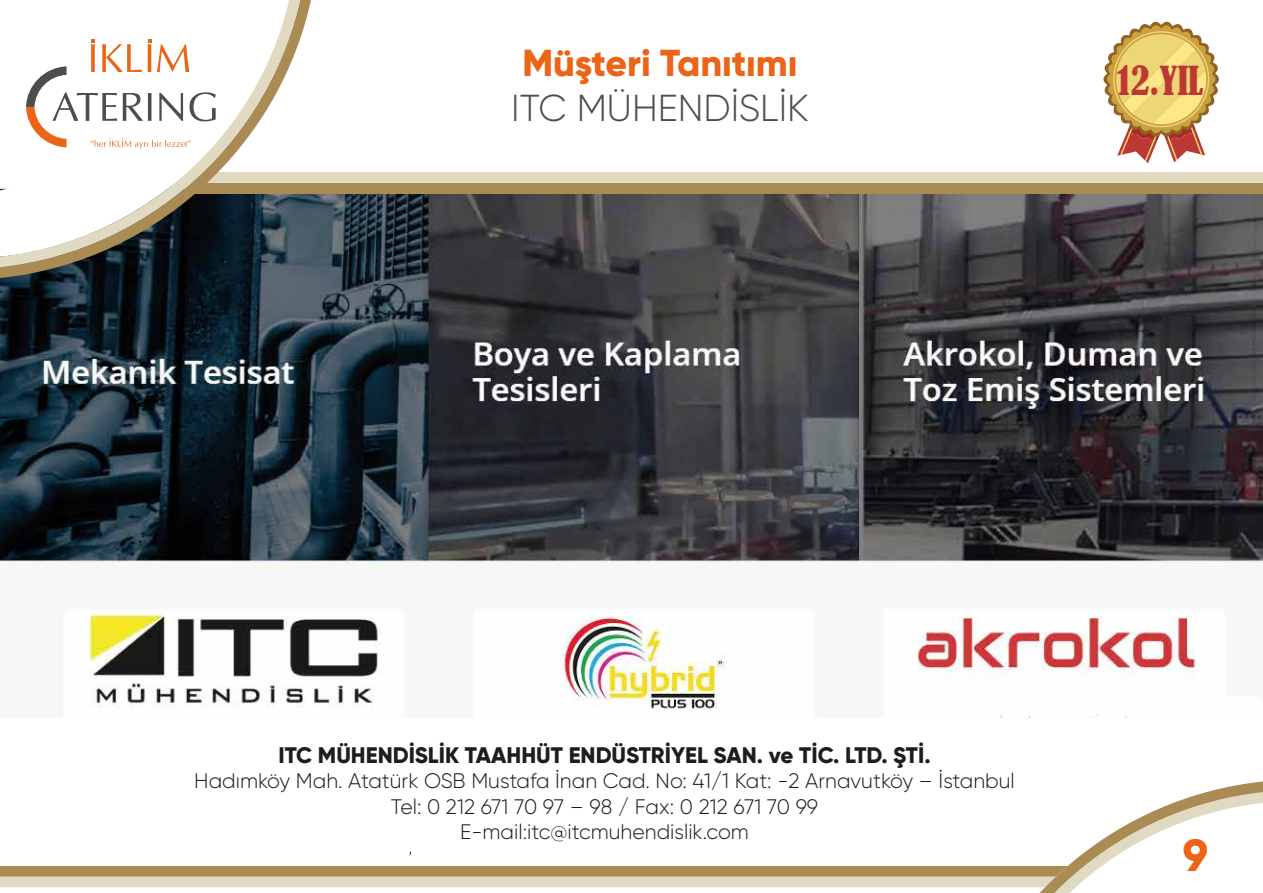
<style>
.page{position:relative;width:1263px;height:893px;background:#fff}
.page>*{position:absolute;margin:0;border:0;box-sizing:border-box;transform-origin:0 0}
.t1{font:800 45px "Gilroy";color:#eb6417}
.t2{font:800 37.5px "Gilroy";color:#eb6417}
.t3{font:300 37.5px "Gilroy";color:#4e4d4e}
.t4{font:condensed 37.5px "Bernard";color:#bd3835}
.t5{font:800 22.5px "Gilroy";color:#1d1d1b}
.t6{font:300 21px/25.2px "Gilroy";color:#1d1d1b;text-align:center}
</style>
<div class="page">
<svg style="left:1103px;top:22px;width:116px;height:141px"></svg>
<svg style="left:0;top:781px;width:1263px;height:112px"></svg>
<img style="left:0;top:194px;width:1263px;height:523px">
<div style="left:191px;top:172px;width:1072px;height:11px;background:#e0dac2"></div>
<div style="left:191px;top:183px;width:1072px;height:11px;background:#ab8b54"></div>
<svg style="left:0;top:0;width:311px;height:278px"></svg>
<svg style="left:0;top:0;width:300px;height:267px"></svg>
<h2 class="t2" style="left:522px;top:39px;width:277px">Müşteri Tanıtımı</h2>
<h2 class="t3" style="left:511px;top:85px;width:299px">ITC MÜHENDİSLİK</h2>
<h2 class="t4" style="left:1117px;top:58px;width:88px">12.YIL</h2>
<p class="t5" style="left:278px;top:741px;width:654px">ITC MÜHENDİSLİK TAAHHÜT ENDÜSTRİYEL SAN. ve TİC. LTD. ŞTİ.</p>
<p class="t6" style="left:194px;top:768px;width:822px">Hadımköy Mah. Atatürk OSB Mustafa İnan Cad. No: 41/1 Kat: -2 Arnavutköy – İstanbul<br>Tel: 0 212 671 70 97 – 98 / Fax: 0 212 671 70 99<br>E-mail:itc@itcmuhendislik.com</p>
<h1 class="t1" style="left:1183px;top:827px;width:27px">9</h1>
</div>
